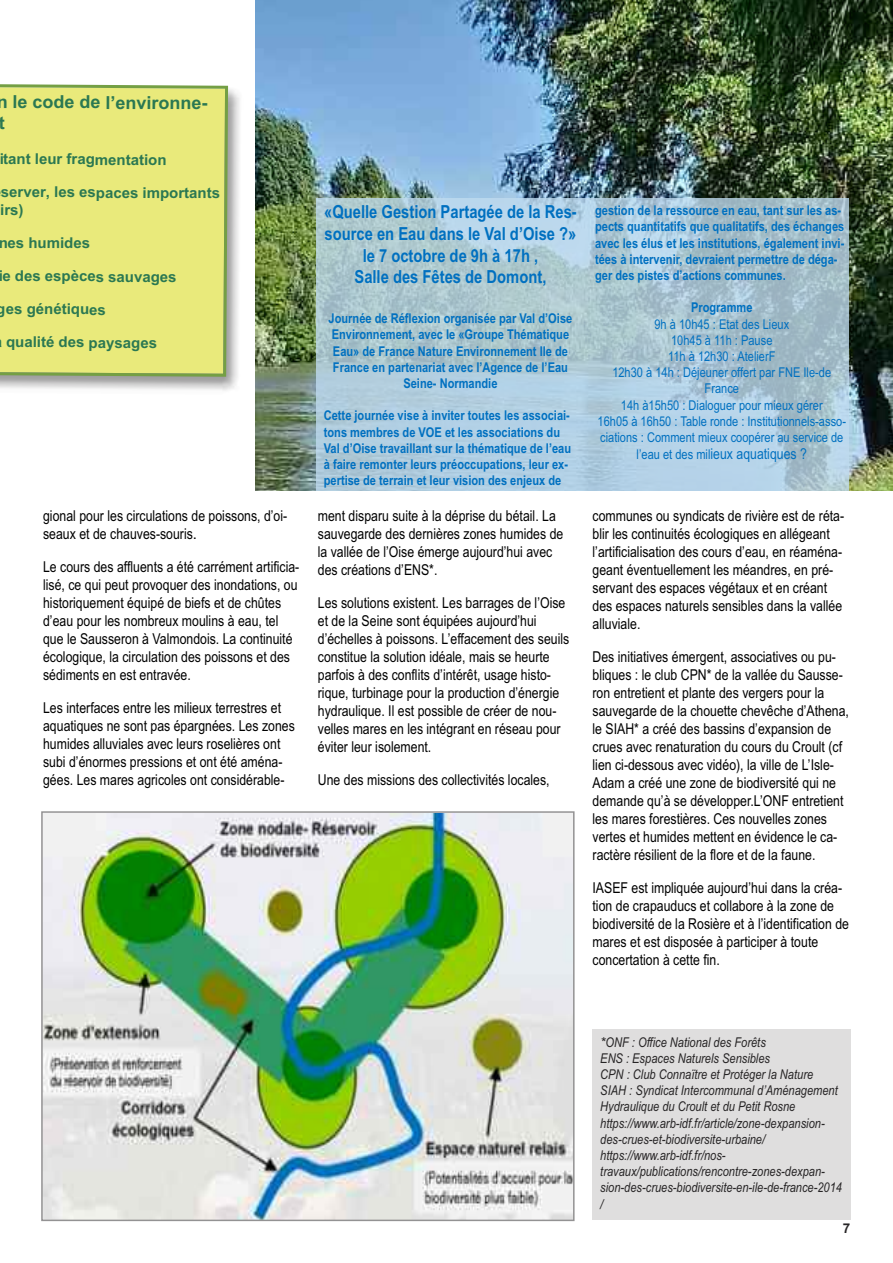
<style>
.page{position:relative;width:893px;height:1263px;background:#fff}
.page>*{position:absolute;margin:0;border:0;box-sizing:border-box;transform-origin:0 0}
.t1{font:700 18px/21.6px "Arial Narrow";color:#0070c0;text-align:center}
.t2{font:700 18px/20.9px "Arial";letter-spacing:-.01em;color:#2b7852}
.t3{font:15px/18px "Arial Narrow";color:#000}
.t4{font:700 15px/17.4px "Arial";letter-spacing:-.01em;color:#2b7852}
.t5{font:15px "Arial Narrow";color:#0070c0}
.t6{font:700 13.5px/16.2px "Arial Narrow";color:#0070c0}
.t7{font:italic 13.5px/16.2px "Arial Narrow";color:#272526}
.t8{font:13.5px/16.2px "Arial Narrow";color:#0070c0;text-align:center}
.t9{font:700 13.5px "Arial";color:#272526}
.s1{font-family:"Arial"}
.s2{font-size:13.5px}
</style>
<div class="page">
<img style="left:255px;top:0;width:638px;height:490px">
<img style="left:44px;top:814px;width:528px;height:404px">
<div style="left:41px;top:811px;width:534px;height:410px;border:2px solid #939293"></div>
<img style="left:0;top:89px;width:240px;height:302px">
<div style="left:0;top:84px;width:230px;height:294px;background:#e9ea7b"></div>
<div style="left:316px;top:198px;width:532px;height:292px;background:#bfdbef;opacity:.8"></div>
<div style="left:593px;top:1029px;width:258px;height:191px;background:#dfdede"></div>
<p class="t2" style="left:-4px;top:92px;width:213px">n le code de l’environne&shy;t</p>
<p class="t4" style="left:-1px;top:150px;width:169px">itant leur fragmentation</p>
<p class="t4" style="left:0;top:184px;width:222px">server, les espaces importants irs)</p>
<p class="t4" style="left:-2px;top:234px;width:93px">nes humides</p>
<p class="t4" style="left:-3px;top:260px;width:182px;line-height:32.8px">ie des espèces sauvages ges génétiques</p>
<p class="t4" style="left:6px;top:333px;width:153px">qualité des paysages</p>
<p class="t3" style="left:43px;top:507px;width:246px">gional pour les circulations de poissons, d’oi&shy;seaux et de chauves-souris<span class="s1">.</span></p>
<p class="t3" style="left:43px;top:558px;width:258px">Le cours des affluents a été carrément artificia&shy;lisé, ce qui peut provoquer des inondations, ou historiquement équipé de biefs et de chûtes d’eau pour les nombreux moulins à eau, tel que le Sausseron à Valmondois. La continuité écologique, la circulation des poissons et des sédiments en est entravée.</p>
<p class="t3" style="left:43px;top:699px;width:253px">Les interfaces entre les milieux terrestres et aquatiques ne sont pas épargnées. Les zones humides alluviales avec leurs roselières ont subi d’énormes pressions et ont été aména&shy;gées. Les mares agricoles ont considérable-</p>
<p class="t1" style="left:324px;top:201px;width:254px">«Quelle Gestion Partagée de la Res&shy;source en Eau dans le Val d’Oise ?» le 7 octobre de 9h à 17h ,<br>Salle des Fêtes de Domont,</p>
<p class="t6" style="left:329px;top:310px;width:245px;text-align:center">Journée de Réflexion organisée par Val d’Oise Environnement, avec le «Groupe Thématique Eau» de France Nature Environnement Ile de France en partenariat avec l’Agence de l’Eau Seine- Normandie</p>
<p class="t6" style="left:324px;top:408px;width:249px">Cette journée vise à inviter toutes les associai&shy;tons membres de VOE et les associations du Val d’Oise travaillant sur la thématique de l’eau à faire remonter leurs préoccupations, leur ex&shy;pertise de terrain et leur vision des enjeux de</p>
<p class="t3" style="left:318px;top:507px;width:247px">ment disparu suite à la déprise du bétail. La sauvegarde des dernières zones humides de la vallée de l’Oise émerge aujourd’hui avec des créations d’ENS*.</p>
<p class="t3" style="left:318px;top:594px;width:253px">Les solutions existent. Les barrages de l’Oise et de la Seine sont équipées aujourd’hui d’échelles à poissons. L’effacement des seuils constitue la solution idéale, mais se heurte parfois à des conflits d’intérêt, usage histo&shy;rique, turbinage pour la production d’énergie hydraulique. Il est possible de créer de nou&shy;velles mares en les intégrant en réseau pour éviter leur isolement.</p>
<p class="t3" style="left:318px;top:771px;width:233px">Une des missions des collectivités locales,</p>
<p class="t6" style="left:595px;top:202px;width:251px">gestion de la ressource en eau, tant sur les as&shy;pects quantitatifs que qualitatifs, des échanges avec les élus et les institutions, également invi&shy;tées à intervenir, devraient permettre de déga&shy;ger des pistes d’actions communes.</p>
<p class="t6" style="left:691px;top:300px;width:63px">Programme</p>
<p class="t8" style="left:597px;top:316px;width:250px">9h à 10h45 : Etat des Lieux<br>10h45 à 11h : Pause<br>11h à 12h30 : AtelierF<br>12h30 à 14h : Déjeuner offert par FNE Ile-de<br>France<br>14h à15h50 : Dialoguer pour mieux gérer<br>16h05 à 16h50 : Table ronde : Institutionnels-asso&shy;ciations : Comment mieux coopérer au service de</p>
<p class="t5" style="left:637px;top:445px;width:172px"><span class="s2">l’eau et des mil</span>ieux aquatiques ?</p>
<p class="t3" style="left:593px;top:507px;width:253px">communes ou syndicats de rivière est de réta&shy;blir les continuités écologiques en allégeant l’artificialisation des cours d’eau, en réaména&shy;geant éventuellement les méandres, en pré&shy;servant des espaces végétaux et en créant des espaces naturels sensibles dans la vallée alluviale.</p>
<p class="t3" style="left:593px;top:648px;width:258px">Des initiatives émergent, associatives ou pu&shy;bliques : le club CPN* de la vallée du Sausse&shy;ron entretient et plante des vergers pour la sauvegarde de la chouette chevêche d’Athena, le SIAH* a créé des bassins d’expansion de crues avec renaturation du cours du Croult (cf lien ci-dessous avec vidéo), la ville de L’Isle-Adam a créé une zone de biodiversité qui ne demande qu’à se développer.L’ONF entretient les mares forestières. Ces nouvelles zones vertes et humides mettent en évidence le ca&shy;ractère résilient de la flore et de la faune.</p>
<p class="t3" style="left:593px;top:879px;width:258px">IASEF est impliquée aujourd’hui dans la créa&shy;tion de crapauducs et collabore à la zone de biodiversité de la Rosière et à l’identification de mares et est disposée à participer à toute concertation à cette fin.</p>
<p class="t7" style="left:600px;top:1034px;width:243px"><span class="s1">*</span>ONF : Office National des Forêts<br>ENS : Espaces Naturels Sensibles<br>CPN : Club Connaïtre et Protéger la Nature SIAH : Syndicat Intercommunal d’Aménagement Hydraulique du Croult et du Petit Rosne https://www.arb-idf.fr/article/zone-dexpansion&shy;des-crues-et-biodiversite-urbaine/ https://www.arb-idf.fr/nos&shy;travaux/publications/rencontre-zones-dexpan&shy;sion-des-crues-biodiversite-en-ile-de-france-2014 /</p>
<p class="t9" style="left:843px;top:1221px;width:9px">7</p>
</div>
